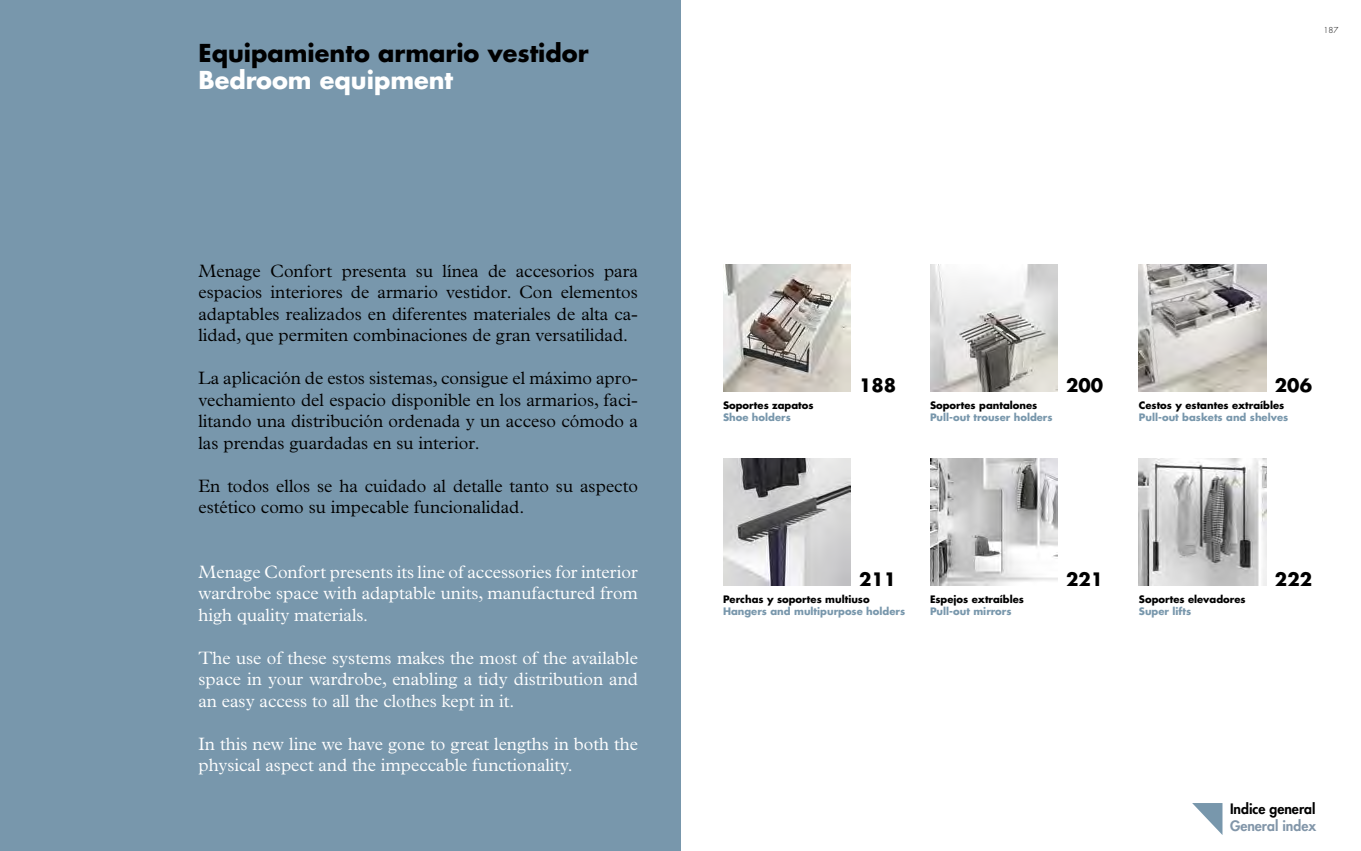
<style>
.page{position:relative;width:1361px;height:851px;background:#fff}
.page>*{position:absolute;margin:0;border:0;box-sizing:border-box;transform-origin:0 0}
.t1{font:700 24px "Futura Std";color:#000}
.t2{font:700 24px "Futura Std";color:#fff}
.t3{font:300 18px/21.5px "Plantin Std";color:#000;text-align:justify}
.t4{font:300 18px/21.5px "Plantin Std";color:#fff;text-align:justify}
.t5{font:700 18px "Futura Std";color:#000}
.t6{font:800 14px "Futura Std";color:#000}
.t7{font:800 14px "Futura Std";color:#8296a9}
.t8{font:700 10px "Futura Std";color:#000}
.t9{font:700 10px "Futura Std";color:#7897ac}
.t10{font:300 8px "Futura Std";color:#000}
</style>
<div class="page">
<svg style="left:1192px;top:803px;width:30px;height:31px"></svg>
<img style="left:723px;top:264px;width:127px;height:127px">
<img style="left:930px;top:264px;width:127px;height:127px">
<img style="left:1139px;top:264px;width:127px;height:127px">
<img style="left:930px;top:458px;width:127px;height:127px">
<img style="left:723px;top:458px;width:127px;height:127px">
<img style="left:1139px;top:458px;width:127px;height:127px">
<div style="left:0;top:0;width:680px;height:850px;background:#7897ac"></div>
<h1 class="t1" style="left:198px;top:37px;width:392px">Equipamiento armario vestidor</h1>
<h1 class="t2" style="left:198px;top:64px;width:256px">Bedroom equipment</h1>
<p class="t3" style="left:198px;top:260px;width:441px">Menage Confort presenta su línea de accesorios para espacios interiores de armario vestidor. Con elementos adaptables realizados en diferentes materiales de alta ca&shy;lidad, que permiten combinaciones de gran versatilidad.</p>
<p class="t3" style="left:198px;top:367px;width:441px">La aplicación de estos sistemas, consigue el máximo apro&shy;vechamiento del espacio disponible en los armarios, faci&shy;litando una distribución ordenada y un acceso cómodo a las prendas guardadas en su interior.</p>
<p class="t3" style="left:198px;top:475px;width:441px">En todos ellos se ha cuidado al detalle tanto su aspecto estético como su impecable funcionalidad.</p>
<p class="t4" style="left:198px;top:561px;width:441px">Menage Confort presents its line of accessories for interior wardrobe space with adaptable units, manufactured from high quality materials.</p>
<p class="t4" style="left:198px;top:647px;width:441px">The use of these systems makes the most of the available space in your wardrobe, enabling a tidy distribution and an easy access to all the clothes kept in it.</p>
<p class="t4" style="left:198px;top:733px;width:441px">In this new line we have gone to great lengths in both the physical aspect and the impeccable functionality.</p>
<p class="t10" style="left:1323px;top:25px;width:16px">187</p>
<p class="t8" style="left:723px;top:398px;width:92px">Soportes zapatos</p>
<p class="t9" style="left:723px;top:410px;width:69px">Shoe holders</p>
<p class="t5" style="left:859px;top:373px;width:39px">188</p>
<p class="t5" style="left:1066px;top:373px;width:39px">200</p>
<p class="t5" style="left:1275px;top:373px;width:39px">206</p>
<p class="t8" style="left:930px;top:398px;width:109px">Soportes pantalones</p>
<p class="t9" style="left:930px;top:410px;width:124px">Pull-out trouser holders</p>
<p class="t8" style="left:1139px;top:398px;width:147px">Cestos y estantes extraíbles</p>
<p class="t9" style="left:1139px;top:410px;width:151px">Pull-out baskets and shelves</p>
<p class="t5" style="left:859px;top:567px;width:39px">211</p>
<p class="t5" style="left:1275px;top:567px;width:39px">222</p>
<p class="t8" style="left:723px;top:592px;width:148px">Perchas y soportes multiuso</p>
<p class="t9" style="left:723px;top:604px;width:184px">Hangers and multipurpose holders</p>
<p class="t5" style="left:1066px;top:567px;width:39px">221</p>
<p class="t8" style="left:930px;top:592px;width:96px">Espejos extraíbles</p>
<p class="t9" style="left:930px;top:604px;width:83px">Pull-out mirrors</p>
<p class="t8" style="left:1139px;top:592px;width:108px">Soportes elevadores</p>
<p class="t9" style="left:1139px;top:604px;width:54px">Super lifts</p>
<p class="t6" style="left:1230px;top:800px;width:87px">Indice general</p>
<p class="t7" style="left:1230px;top:817px;width:88px">General index</p>
</div>
